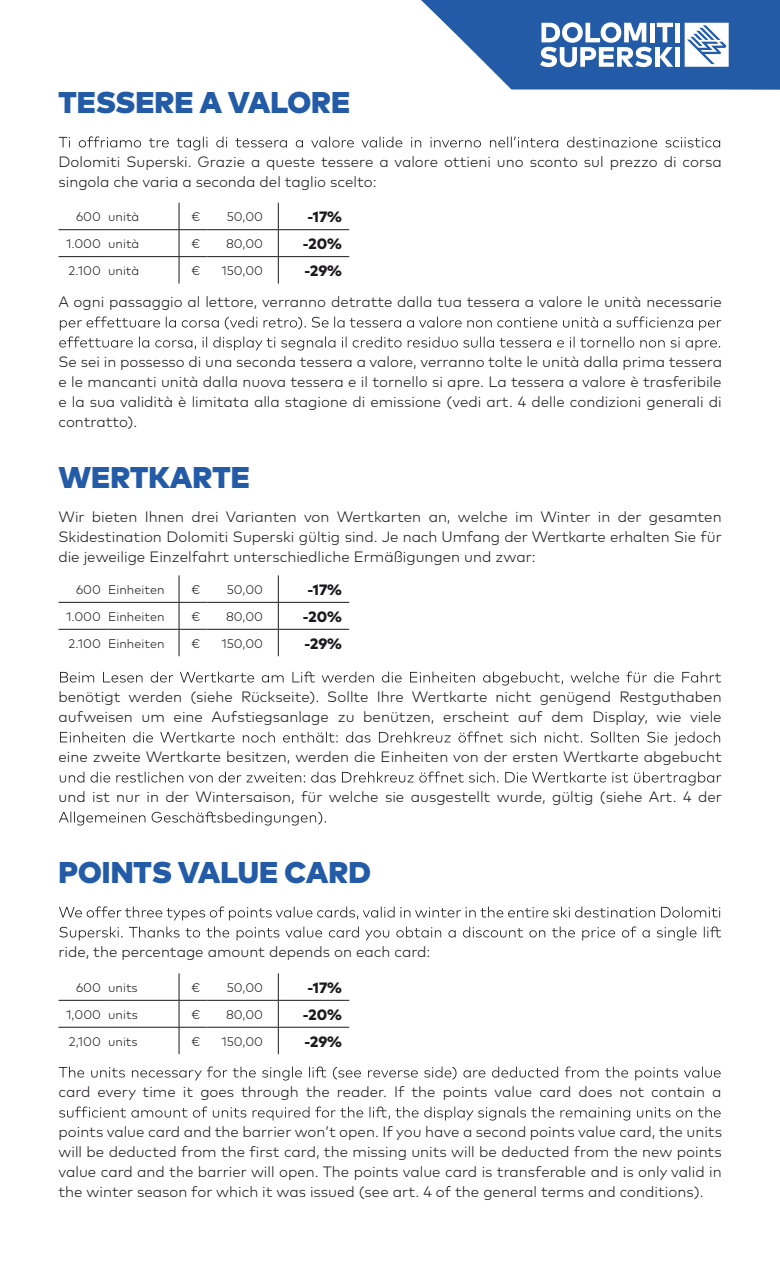
<style>
.page{position:relative;width:780px;height:1276px;background:#fff}
.page>*{position:absolute;margin:0;border:0;box-sizing:border-box;transform-origin:0 0}
.t1{font:900 30px "Mark W1 G";color:#235ba7}
.t2{font:300 15px/20px "Mark W1 G";color:#1c191d;text-align:justify}
.t3{font:800 15px "Mark W1 G";color:#1c191d}
.t4{font:300 12.5px "Mark W1 G";color:#1c191d}
</style>
<div class="page">
<svg style="left:59px;top:136px;width:661px;height:14px"></svg>
<svg style="left:60px;top:316px;width:661px;height:14px"></svg>
<svg style="left:59px;top:336px;width:661px;height:14px"></svg>
<hr style="left:278px;top:229px;width:71px;height:1px;background:#1c191d">
<svg style="left:179px;top:203px;width:28px;height:80px"></svg>
<hr style="left:278px;top:256px;width:71px;height:1px;background:#1c191d">
<svg style="left:278px;top:203px;width:1px;height:80px"></svg>
<hr style="left:58px;top:229px;width:50px;height:1px;background:#1c191d">
<hr style="left:108px;top:229px;width:71px;height:1px;background:#1c191d">
<hr style="left:58px;top:256px;width:50px;height:1px;background:#1c191d">
<hr style="left:108px;top:256px;width:71px;height:1px;background:#1c191d">
<hr style="left:207px;top:229px;width:71px;height:1px;background:#1c191d">
<hr style="left:207px;top:256px;width:71px;height:1px;background:#1c191d">
<hr style="left:278px;top:602px;width:71px;height:1px;background:#1c191d">
<svg style="left:179px;top:575px;width:28px;height:81px"></svg>
<hr style="left:278px;top:629px;width:71px;height:1px;background:#1c191d">
<svg style="left:278px;top:575px;width:1px;height:81px"></svg>
<hr style="left:58px;top:602px;width:50px;height:1px;background:#1c191d">
<hr style="left:108px;top:602px;width:71px;height:1px;background:#1c191d">
<hr style="left:58px;top:629px;width:50px;height:1px;background:#1c191d">
<hr style="left:108px;top:629px;width:71px;height:1px;background:#1c191d">
<hr style="left:207px;top:602px;width:71px;height:1px;background:#1c191d">
<hr style="left:207px;top:629px;width:71px;height:1px;background:#1c191d">
<svg style="left:60px;top:671px;width:661px;height:14px"></svg>
<svg style="left:60px;top:731px;width:660px;height:14px"></svg>
<svg style="left:60px;top:771px;width:661px;height:14px"></svg>
<svg style="left:59px;top:811px;width:267px;height:14px"></svg>
<svg style="left:59px;top:906px;width:661px;height:14px"></svg>
<svg style="left:59px;top:926px;width:662px;height:14px"></svg>
<svg style="left:59px;top:1066px;width:661px;height:14px"></svg>
<svg style="left:59px;top:1106px;width:661px;height:14px"></svg>
<hr style="left:278px;top:1000px;width:71px;height:1px;background:#1c191d">
<svg style="left:179px;top:973px;width:28px;height:81px"></svg>
<hr style="left:278px;top:1027px;width:71px;height:1px;background:#1c191d">
<svg style="left:278px;top:973px;width:1px;height:81px"></svg>
<hr style="left:58px;top:1000px;width:50px;height:1px;background:#1c191d">
<hr style="left:108px;top:1000px;width:71px;height:1px;background:#1c191d">
<hr style="left:58px;top:1027px;width:50px;height:1px;background:#1c191d">
<hr style="left:108px;top:1027px;width:71px;height:1px;background:#1c191d">
<hr style="left:207px;top:1000px;width:71px;height:1px;background:#1c191d">
<hr style="left:207px;top:1027px;width:71px;height:1px;background:#1c191d">
<svg style="left:421px;top:0;width:359px;height:89px"></svg>
<h1 class="t1" style="left:58px;top:79px;width:293px">TESSERE A VALORE</h1>
<p class="t2" style="left:58px;top:151px;width:664px">Dolomiti Superski. Grazie a queste tessere a valore ottieni uno sconto sul prezzo di corsa singola che varia a seconda del taglio scelto:</p>
<p class="t4" style="left:76px;top:207px;width:65px">600 unità</p>
<p class="t4" style="left:191px;top:207px;width:10px">€</p>
<p class="t4" style="left:227px;top:207px;width:38px">50,00</p>
<p class="t3" style="left:307px;top:205px;width:36px">-17%</p>
<p class="t4" style="left:66px;top:234px;width:75px">1.000 unità</p>
<p class="t4" style="left:191px;top:234px;width:10px">€</p>
<p class="t4" style="left:226px;top:234px;width:39px">80,00</p>
<p class="t3" style="left:303px;top:232px;width:41px">-20%</p>
<p class="t4" style="left:69px;top:261px;width:72px">2.100 unità</p>
<p class="t4" style="left:191px;top:261px;width:10px">€</p>
<p class="t4" style="left:221px;top:261px;width:43px">150,00</p>
<p class="t3" style="left:304px;top:259px;width:39px">-29%</p>
<p class="t2" style="left:58px;top:291px;width:664px">A ogni passaggio al lettore, verranno detratte dalla tua tessera a valore le unità necessarie</p>
<p class="t2" style="left:58px;top:351px;width:665px">Se sei in possesso di una seconda tessera a valore, verranno tolte le unità dalla prima tessera e le mancanti unità dalla nuova tessera e il tornello si apre. La tessera a valore è trasferibile e la sua validità è limitata alla stagione di emissione (vedi art. 4 delle condizioni generali di contratto).</p>
<h1 class="t1" style="left:58px;top:454px;width:193px">WERTKARTE</h1>
<p class="t2" style="left:58px;top:506px;width:665px">Wir bieten Ihnen drei Varianten von Wertkarten an, welche im Winter in der gesamten Skidestination Dolomiti Superski gültig sind. Je nach Umfang der Wertkarte erhalten Sie für die jeweilige Einzelfahrt unterschiedliche Ermäßigungen und zwar:</p>
<p class="t4" style="left:76px;top:580px;width:90px">600 Einheiten</p>
<p class="t4" style="left:191px;top:580px;width:10px">€</p>
<p class="t4" style="left:227px;top:580px;width:38px">50,00</p>
<p class="t3" style="left:307px;top:578px;width:36px">-17%</p>
<p class="t4" style="left:66px;top:607px;width:100px">1.000 Einheiten</p>
<p class="t4" style="left:191px;top:607px;width:10px">€</p>
<p class="t4" style="left:226px;top:607px;width:39px">80,00</p>
<p class="t3" style="left:303px;top:605px;width:41px">-20%</p>
<p class="t4" style="left:69px;top:634px;width:97px">2.100 Einheiten</p>
<p class="t4" style="left:191px;top:634px;width:10px">€</p>
<p class="t4" style="left:221px;top:634px;width:43px">150,00</p>
<p class="t3" style="left:304px;top:632px;width:39px">-29%</p>
<p class="t2" style="left:58px;top:686px;width:664px">benötigt werden (siehe Rückseite). Sollte Ihre Wertkarte nicht genügend Restguthaben aufweisen um eine Aufstiegsanlage zu benützen, erscheint auf dem Display, wie viele</p>
<p class="t2" style="left:58px;top:746px;width:664px">eine zweite Wertkarte besitzen, werden die Einheiten von der ersten Wertkarte abgebucht</p>
<p class="t2" style="left:58px;top:786px;width:665px">und ist nur in der Wintersaison, für welche sie ausgestellt wurde, gültig (siehe Art. 4 der</p>
<h1 class="t1" style="left:58px;top:849px;width:314px">POINTS VALUE CARD</h1>
<p class="t2" style="left:58px;top:941px;width:373px">ride, the percentage amount depends on each card:</p>
<p class="t4" style="left:76px;top:978px;width:63px">600 units</p>
<p class="t4" style="left:191px;top:978px;width:10px">€</p>
<p class="t4" style="left:227px;top:978px;width:38px">50,00</p>
<p class="t3" style="left:307px;top:975px;width:36px">-17%</p>
<p class="t4" style="left:66px;top:1005px;width:73px">1,000 units</p>
<p class="t4" style="left:191px;top:1005px;width:10px">€</p>
<p class="t4" style="left:226px;top:1005px;width:39px">80,00</p>
<p class="t3" style="left:303px;top:1003px;width:41px">-20%</p>
<p class="t4" style="left:69px;top:1032px;width:70px">2,100 units</p>
<p class="t4" style="left:191px;top:1032px;width:10px">€</p>
<p class="t4" style="left:221px;top:1032px;width:43px">150,00</p>
<p class="t3" style="left:304px;top:1030px;width:39px">-29%</p>
<p class="t2" style="left:58px;top:1081px;width:664px">card every time it goes through the reader. If the points value card does not contain a</p>
<p class="t2" style="left:58px;top:1121px;width:665px">points value card and the barrier won’t open. If you have a second points value card, the units will be deducted from the first card, the missing units will be deducted from the new points value card and the barrier will open. The points value card is transferable and is only valid in the winter season for which it was issued (see art. 4 of the general terms and conditions).</p>
</div>
